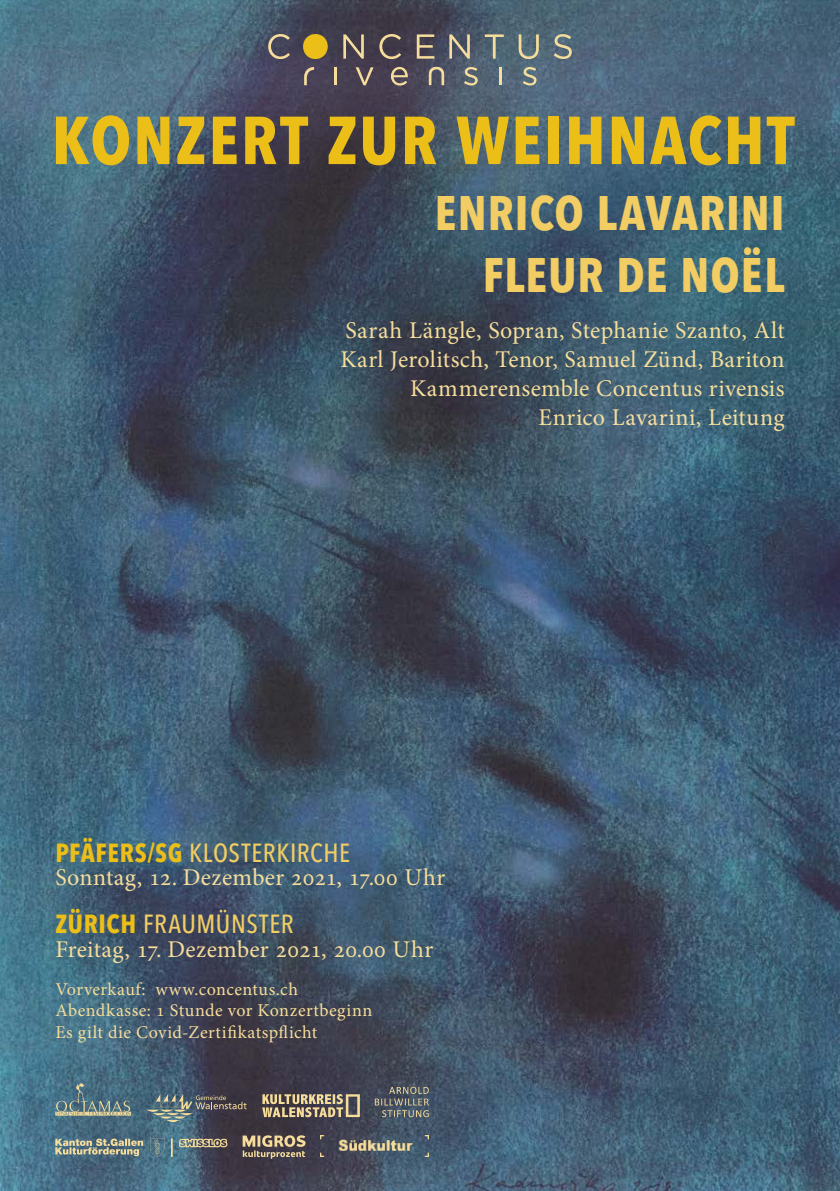
<style>
.page{position:relative;width:840px;height:1191px;background:#fff}
.page>*{position:absolute;margin:0;border:0;box-sizing:border-box;transform-origin:0 0}
.t1{font:700 condensed 67px "Avenir Next LT Pro";letter-spacing:.03em;color:#ebbe18}
.t2{font:700 condensed 48px "Avenir Next LT Pro";letter-spacing:.02em;color:#f1cd63}
.t3{font:500 condensed 26px "Avenir Next LT Pro";letter-spacing:.02em;color:#f1cd63}
.t4{font:24px "Minion Pro";letter-spacing:.01em;color:#f6dd9b}
.t5{font:18px/21.6px "Minion Pro";letter-spacing:.025em;color:#f6dd9b}
.s1{font-weight:700;color:#ebbe18}
</style>
<div class="page">
<img style="left:0;top:0;width:839px;height:1191px">
<svg style="left:334px;top:67px;width:2px;height:18px"></svg>
<svg style="left:499px;top:67px;width:2px;height:18px"></svg>
<svg style="left:522px;top:67px;width:14px;height:18px"></svg>
<svg style="left:463px;top:67px;width:14px;height:18px"></svg>
<svg style="left:355px;top:67px;width:18px;height:18px"></svg>
<svg style="left:304px;top:67px;width:10px;height:18px"></svg>
<svg style="left:268px;top:34px;width:22px;height:25px"></svg>
<svg style="left:303px;top:34px;width:24px;height:25px"></svg>
<svg style="left:343px;top:34px;width:20px;height:25px"></svg>
<svg style="left:379px;top:34px;width:22px;height:25px"></svg>
<svg style="left:416px;top:34px;width:18px;height:25px"></svg>
<svg style="left:449px;top:34px;width:20px;height:25px"></svg>
<svg style="left:484px;top:34px;width:19px;height:25px"></svg>
<svg style="left:518px;top:34px;width:20px;height:25px"></svg>
<svg style="left:553px;top:34px;width:18px;height:25px"></svg>
<svg style="left:390px;top:67px;width:17px;height:19px"></svg>
<svg style="left:428px;top:67px;width:16px;height:18px"></svg>
<svg style="left:55px;top:1083px;width:76px;height:32px;background:#627e85"></svg>
<svg style="left:55px;top:1138px;width:88px;height:18px;background:#8b9588"></svg>
<svg style="left:179px;top:1138px;width:48px;height:9px"></svg>
<svg style="left:171px;top:1138px;width:1px;height:19px"></svg>
<svg style="left:150px;top:1138px;width:14px;height:18px"></svg>
<svg style="left:146px;top:1094px;width:100px;height:28px;background:#5c6468"></svg>
<img style="left:320px;top:1135px;width:108px;height:22px">
<svg style="left:374px;top:1086px;width:54px;height:31px;background:#616669"></svg>
<svg style="left:242px;top:1135px;width:63px;height:23px"></svg>
<svg style="left:262px;top:1094px;width:97px;height:23px;background:#92856e"></svg>
<p class="t1" style="left:52px;top:99px;width:744px">KONZERT ZUR WEIHNACHT</p>
<p class="t2" style="left:434px;top:183px;width:351px">ENRICO LAVARINI</p>
<p class="t2" style="left:482px;top:246px;width:303px">FLEUR DE NOËL</p>
<p class="t4" style="left:345px;top:314px;width:440px">Sarah Längle, Sopran, Stephanie Szanto, Alt</p>
<p class="t4" style="left:340px;top:343px;width:445px">Karl Jerolitsch, Tenor, Samuel Zünd, Bariton</p>
<p class="t4" style="left:410px;top:372px;width:376px">Kammerensemble Concentus rivensis</p>
<p class="t4" style="left:538px;top:401px;width:247px">Enrico Lavarini, Leitung</p>
<p class="t3" style="left:55px;top:836px;width:296px"><span class="s1">PFÄFERS/SG</span> KLOSTERKIRCHE</p>
<p class="t4" style="left:55px;top:861px;width:391px">Sonntag, 12. Dezember 2021, 17.00 Uhr</p>
<p class="t3" style="left:55px;top:908px;width:240px"><span class="s1">ZÜRICH</span> FRAUMÜNSTER</p>
<p class="t4" style="left:55px;top:933px;width:379px">Freitag, 17. Dezember 2021, 20.00 Uhr</p>
<p class="t5" style="left:55px;top:978px;width:318px">Vorverkauf: www.concentus.ch<br>Abendkasse: 1 Stunde vor Konzertbeginn<br>Es gilt die Covid-Zertifikatspflicht</p>
</div>
